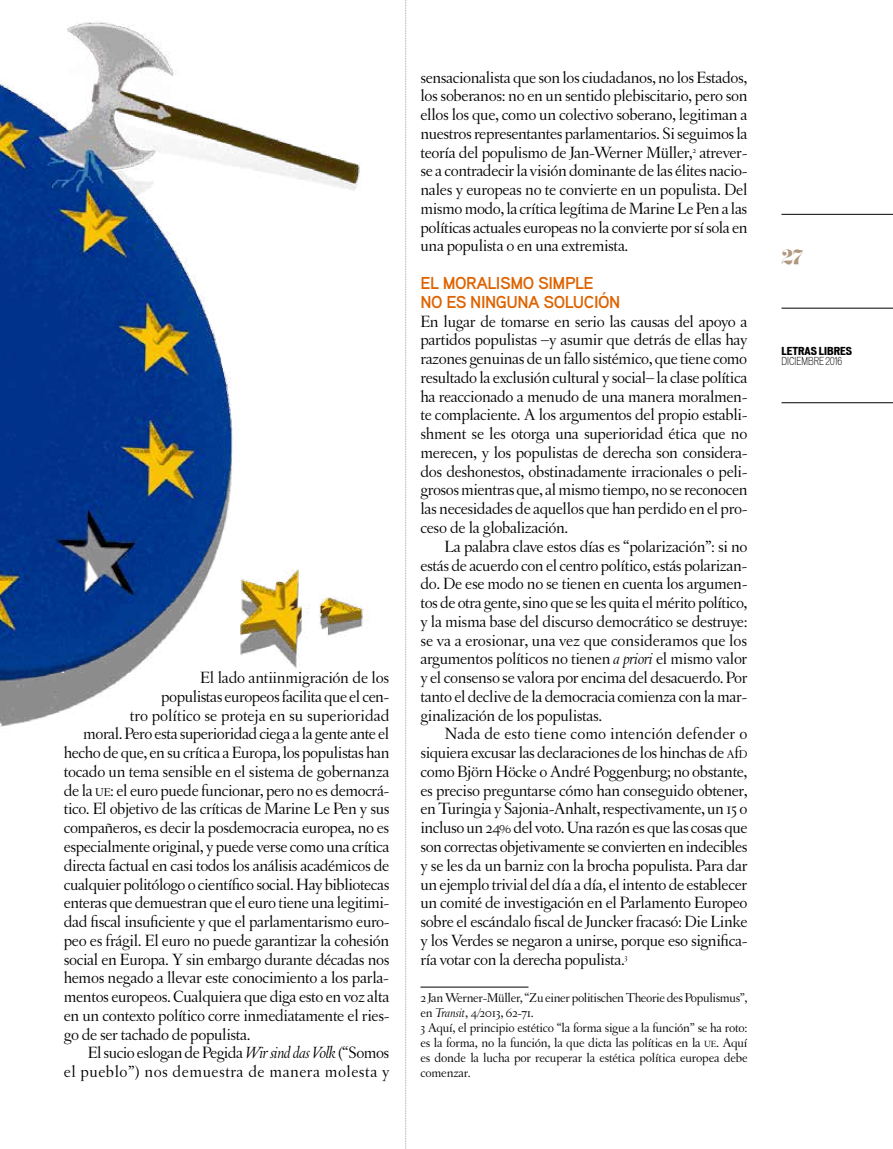
<style>
.page{position:relative;width:893px;height:1149px;background:#fff}
.page>*{position:absolute;margin:0;border:0;box-sizing:border-box;transform-origin:0 0}
.t1{font:18px "Eloquent JF";color:#af987f}
.t2{font:17.25px/18.8px "Letras Oldstyle";letter-spacing:-.025em;color:#000;text-align:justify}
.t3{font:17.25px "Letras Oldstyle";letter-spacing:.025em;color:#000}
.t4{font:700 17.25px/18.8px "Aaux Pro";letter-spacing:-.03em;color:#de6300}
.t5{font:17.25px "Letras Oldstyle";letter-spacing:-.005em;color:#000}
.t6{font:13.5px/15px "Letras Oldstyle";letter-spacing:-.015em;color:#000}
.t7{font:300 condensed 10.5px "Vonnes";color:#000}
.t8{font:700 expanded 10.5px "Vonnes";color:#000}
.s1{font-size:12.15px}
.s2{font-style:italic}
.s3{font-size:9.45px}
</style>
<div class="page">
<hr style="left:781px;top:308px;width:112px;height:1px;background:#000">
<hr style="left:781px;top:402px;width:112px;height:1px;background:#000">
<svg style="left:405px;top:0;width:2px;height:1149px"></svg>
<hr style="left:781px;top:214px;width:112px;height:1px;background:#000">
<hr style="left:420px;top:986px;width:108px;height:1px;background:#000">
<img style="left:0;top:22px;width:363px;height:705px">
<p class="t2" style="left:200px;top:668px;width:190px">El lado antiinmigración de los</p>
<p class="t2" style="left:161px;top:686px;width:229px">populistas europeos facilita que el cen-</p>
<p class="t5" style="left:130px;top:705px;width:261px">tro político se proteja en su superioridad</p>
<p class="t2" style="left:83px;top:724px;width:307px">moral. Pero esta superioridad ciega a la gente ante el</p>
<p class="t2" style="left:64px;top:743px;width:327px">hecho de que, en su crítica a Europa, los populistas han</p>
<p class="t2" style="left:64px;top:761px;width:327px">tocado un tema sensible en el sistema de gobernanza</p>
<p class="t2" style="left:64px;top:780px;width:327px">de la <span class="s1">UE</span>: el euro puede funcionar, pero no es democrá-</p>
<p class="t2" style="left:64px;top:799px;width:327px">tico. El objetivo de las críticas de Marine Le Pen y sus</p>
<p class="t2" style="left:64px;top:818px;width:327px">compañeros, es decir la posdemocracia europea, no es</p>
<p class="t2" style="left:64px;top:836px;width:327px">especialmente original, y puede verse como una crítica</p>
<p class="t2" style="left:64px;top:855px;width:327px">directa factual en casi todos los análisis académicos de</p>
<p class="t2" style="left:64px;top:874px;width:327px">cualquier politólogo o científico social. Hay bibliotecas</p>
<p class="t2" style="left:64px;top:893px;width:327px">enteras que demuestran que el euro tiene una legitimi-</p>
<p class="t2" style="left:64px;top:911px;width:327px">dad fiscal insuficiente y que el parlamentarismo euro-</p>
<p class="t2" style="left:64px;top:930px;width:327px">peo es frágil. El euro no puede garantizar la cohesión</p>
<p class="t2" style="left:64px;top:949px;width:327px">social en Europa. Y sin embargo durante décadas nos</p>
<p class="t2" style="left:64px;top:968px;width:327px">hemos negado a llevar este conocimiento a los parla-</p>
<p class="t2" style="left:64px;top:986px;width:327px">mentos europeos. Cualquiera que diga esto en voz alta</p>
<p class="t2" style="left:64px;top:1005px;width:327px">en un contexto político corre inmediatamente el ries-</p>
<p class="t2" style="left:64px;top:1024px;width:188px">go de ser tachado de populista.</p>
<p class="t2" style="left:88px;top:1043px;width:303px">El sucio eslogan de Pegida <span class="s2">Wir sind das Volk</span> (“Somos</p>
<p class="t3" style="left:64px;top:1061px;width:327px">el pueblo”) nos demuestra de manera molesta y</p>
<p class="t2" style="left:420px;top:68px;width:329px">sensacionalista que son los ciudadanos, no los Estados, los soberanos: no en un sentido plebiscitario, pero son ellos los que, como un colectivo soberano, legitiman a nuestros representantes parlamentarios. Si seguimos la teoría del populismo de Jan-Werner Müller,<sup>2</sup> atrever&shy;se a contradecir la visión dominante de las élites nacio&shy;nales y europeas no te convierte en un populista. Del mismo modo, la crítica legítima de Marine Le Pen a las políticas actuales europeas no la convierte por sí sola en una populista o en una extremista.</p>
<p class="t4" style="left:420px;top:273px;width:201px">EL MORALISMO SIMPLE<br>NO ES NINGUNA SOLUCIÓN</p>
<p class="t2" style="left:420px;top:311px;width:328px">En lugar de tomarse en serio las causas del apoyo a partidos populistas –y asumir que detrás de ellas hay razones genuinas de un fallo sistémico, que tiene como resultado la exclusión cultural y social– la clase política ha reaccionado a menudo de una manera moralmen&shy;te complaciente. A los argumentos del propio establi&shy;shment se les otorga una superioridad ética que no merecen, y los populistas de derecha son considera&shy;dos deshonestos, obstinadamente irracionales o peli&shy;grosos mientras que, al mismo tiempo, no se reconocen las necesidades de aquellos que han perdido en el pro&shy;ceso de la globalización.</p>
<p class="t2" style="left:420px;top:536px;width:328px;text-indent:24px">La palabra clave estos días es “polarización”: si no estás de acuerdo con el centro político, estás polarizan&shy;do. De ese modo no se tienen en cuenta los argumen&shy;tos de otra gente, sino que se les quita el mérito político, y la misma base del discurso democrático se destruye: se va a erosionar, una vez que consideramos que los argumentos políticos no tienen <span class="s2">a priori</span> el mismo valor y el consenso se valora por encima del desacuerdo. Por tanto el declive de la democracia comienza con la mar&shy;ginalización de los populistas.</p>
<p class="t2" style="left:420px;top:724px;width:329px;text-indent:24px">Nada de esto tiene como intención defender o siquiera excusar las declaraciones de los hinchas de <span class="s1">A</span>f<span class="s1">D </span>como Björn Höcke o André Poggenburg; no obstante, es preciso preguntarse cómo han conseguido obtener, en Turingia y Sajonia-Anhalt, respectivamente, un 15 o incluso un 24% del voto. Una razón es que las cosas que son correctas objetivamente se convierten en indecibles y se les da un barniz con la brocha populista. Para dar un ejemplo trivial del día a día, el intento de establecer un comité de investigación en el Parlamento Europeo sobre el escándalo fiscal de Juncker fracasó: Die Linke y los Verdes se negaron a unirse, porque eso significa&shy;ría votar con la derecha populista.<sup>3</sup></p>
<p class="t6" style="left:420px;top:989px;width:329px">2 Jan Werner-Müller, “Zu einer politischen Theorie des Populismus”, en <span class="s2">Transit</span>, 4/2013, 62-71.<br>3 Aquí, el principio estético “la forma sigue a la función” se ha roto: es la forma, no la función, la que dicta las políticas en la <span class="s3">UE</span>. Aquí es donde la lucha por recuperar la estética política europea debe comenzar.</p>
<p class="t1" style="left:781px;top:245px;width:23px">27</p>
<p class="t8" style="left:781px;top:344px;width:72px">LETRAS LIBRES</p>
<p class="t7" style="left:781px;top:355px;width:62px">DICIEMBRE 2016</p>
</div>
